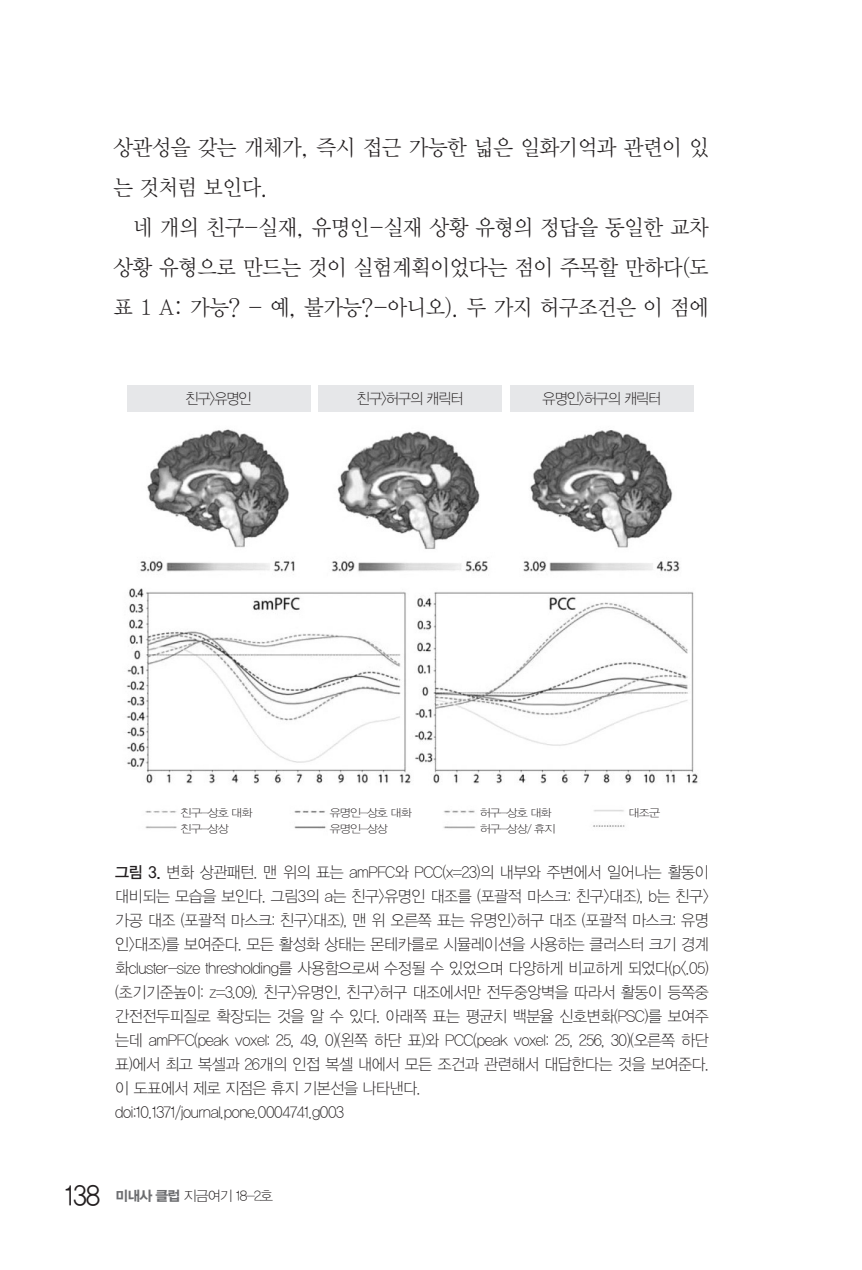
<style>
.page{position:relative;width:862px;height:1270px;background:#fff}
.page>*{position:absolute;margin:0;border:0;box-sizing:border-box;transform-origin:0 0}
.t1{font:22px/40px "YDVY Mj O Std 32";letter-spacing:-.025em;color:#231f20;scale:.95 1}
.t2{font:16px/24px "YDVYGO Std 11";letter-spacing:-.025em;color:#231f20;scale:.95 1}
.t3{font:15px "YDVYGO Std 11";letter-spacing:-.07em;color:#231f20;scale:.95 1}
.t4{font:14px "YDVYGO Std 11";letter-spacing:-.06em;color:#231f20}
.t5{font:10.8px "YDVYGO Std 11";letter-spacing:-.07em;color:#231f20;scale:1.11 1}
.s1{font-family:"YDVYGO Std 13"}
.s2{font-family:"YDVYGO Std 12";font-size:28px}
.s3{font-family:"YDVYGO Std 15";color:#6c6d70}
</style>
<div class="page">
<img style="left:126px;top:385px;width:572px;height:444px">
<div style="left:127px;top:385px;width:183px;height:26px;background:#e6e7e9"></div>
<div style="left:319px;top:385px;width:183px;height:26px;background:#e6e7e9"></div>
<div style="left:510px;top:385px;width:183px;height:26px;background:#e6e7e9"></div>
<h1 class="t1" style="left:113px;top:128px;width:628px">상관성을 갖는 개체가, 즉시 접근 가능한 넓은 일화기억과 관련이 있 는 것처럼 보인다.</h1>
<h1 class="t1" style="left:113px;top:208px;width:628px;text-align:justify;text-indent:20px">네 개의 친구-실재, 유명인-실재 상황 유형의 정답을 동일한 교차 상황 유형으로 만드는 것이 실험계획이었다는 점이 주목할 만하다(도 표 1 A: 가능? - 예, 불가능?-아니오). 두 가지 허구조건은 이 점에</h1>
<p class="t3" style="left:185px;top:391px;width:71px">친구&gt;유명인</p>
<p class="t3" style="left:357px;top:391px;width:114px">친구&gt;허구의 캐릭터</p>
<p class="t3" style="left:542px;top:391px;width:126px">유명인&gt;허구의 캐릭터</p>
<p class="t5" style="left:181px;top:807px;width:66px">친구-상호 대화</p>
<p class="t5" style="left:330px;top:807px;width:75px">유명인-상호 대화</p>
<p class="t5" style="left:480px;top:807px;width:66px">허구-상호 대화</p>
<p class="t5" style="left:628px;top:807px;width:30px">대조군</p>
<p class="t5" style="left:181px;top:823px;width:45px">친구-상상</p>
<p class="t5" style="left:330px;top:823px;width:54px">유명인-상상</p>
<p class="t5" style="left:480px;top:823px;width:70px">허구-상상/ 휴지</p>
<p class="t2" style="left:115px;top:861px;width:626px"><span class="s1">그림 3.</span> 변화 상관패턴. 맨 위의 표는 amPFC와 PCC(x=23)의 내부와 주변에서 일어나는 활동이 대비되는 모습을 보인다. 그림3의 a는 친구&gt;유명인 대조를 (포괄적 마스크: 친구&gt;대조), b는 친구&gt; 가공 대조 (포괄적 마스크: 친구&gt;대조), 맨 위 오른쪽 표는 유명인&gt;허구 대조 (포괄적 마스크: 유명 인&gt;대조)를 보여준다. 모든 활성화 상태는 몬테카를로 시뮬레이션을 사용하는 클러스터 크기 경계 화cluster-size thresholding를 사용함으로써 수정될 수 있었으며 다양하게 비교하게 되었다(p&lt;.05) (초기기준높이: z=3.09). 친구&gt;유명인, 친구&gt;허구 대조에서만 전두중앙벽을 따라서 활동이 등쪽중 간전전두피질로 확장되는 것을 알 수 있다. 아래쪽 표는 평균치 백분율 신호변화(PSC)를 보여주 는데 amPFC(peak voxel: 25, 49, 0)(왼쪽 하단 표)와 PCC(peak voxel: 25, 256, 30)(오른쪽 하단 표)에서 최고 복셀과 26개의 인접 복셀 내에서 모든 조건과 관련해서 대답한다는 것을 보여준다. 이 도표에서 제로 지점은 휴지 기본선을 나타낸다.<br>doi:10.1371/journal.pone.0004741.g003</p>
<p class="t4" style="left:65px;top:1189px;width:210px"><span class="s2">138</span> <span class="s3">미내사 클럽</span> 지금여기 18-2호</p>
</div>
